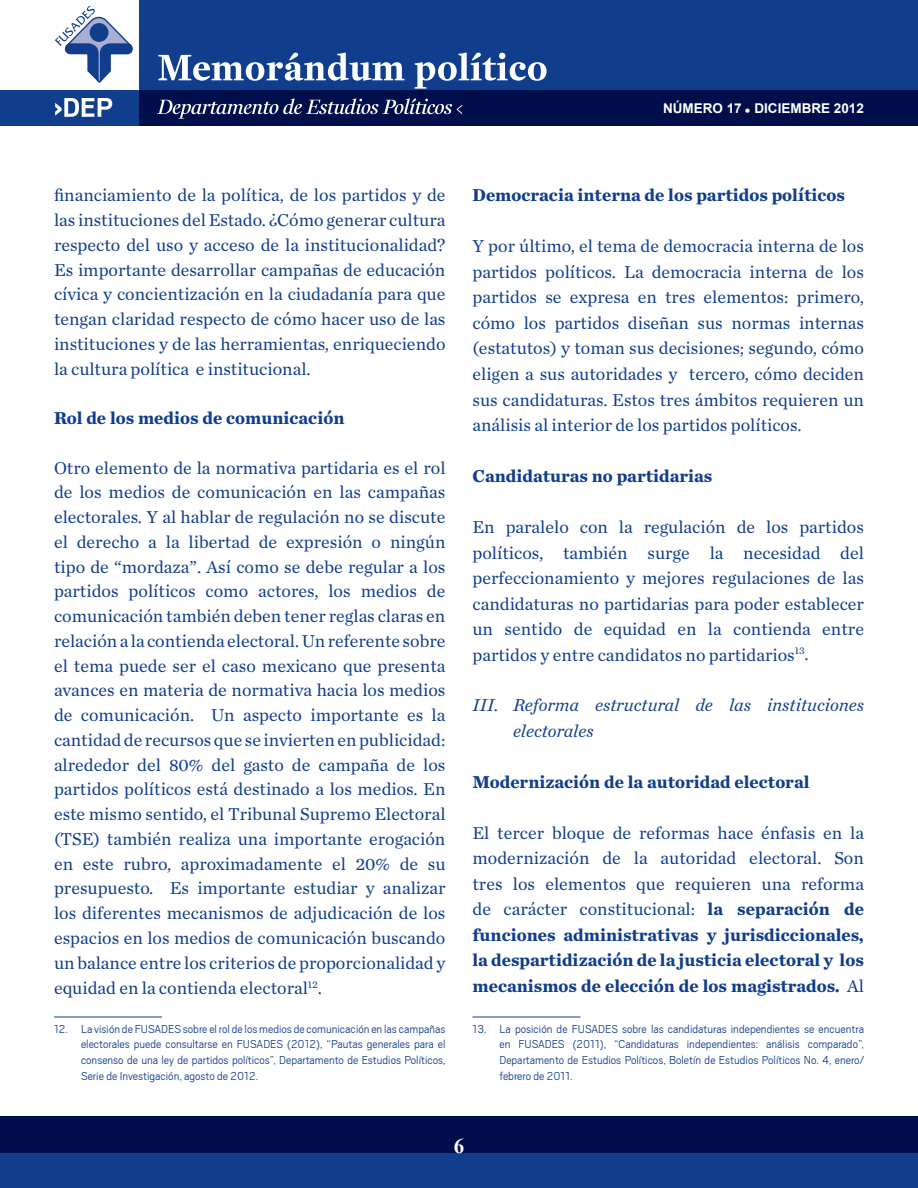
<style>
.page{position:relative;width:918px;height:1188px;background:#fff}
.page>*{position:absolute;margin:0;border:0;box-sizing:border-box;transform-origin:0 0}
.t1{font:700 21px "Times New Roman";color:#fff}
.t2{font:18px/24.8px "Chronicle Text G1";color:#103d8c;text-align:justify}
.t3{font:700 18px "Chronicle Text G1";color:#103d8c}
.t4{font:italic 18px/25.5px "Chronicle Text G1";color:#103d8c}
.t5{font:700 13.5px "Arial";color:#fff}
.t6{font:300 12.75px/15.8px "Scout";color:#103d8c;text-align:justify}
.s1{font-weight:700}
</style>
<div class="page">
<div style="left:140px;top:0;width:778px;height:126px;background:#103d8c"></div>
<svg style="left:0;top:90px;width:917px;height:36px;background:#031555"></svg>
<svg style="left:55px;top:98px;width:57px;height:19px"></svg>
<svg style="left:158px;top:53px;width:389px;height:36px"></svg>
<svg style="left:157px;top:99px;width:305px;height:20px;background:#364071"></svg>
<div style="left:0;top:1116px;width:918px;height:72px;background:#103d8c"></div>
<div style="left:0;top:1116px;width:918px;height:37px;background:#010e4c"></div>
<svg style="left:54px;top:6px;width:79px;height:77px"></svg>
<hr style="left:54px;top:1017px;width:108px;height:1px;background:#103d8c">
<hr style="left:472px;top:1017px;width:108px;height:1px;background:#103d8c">
<svg style="left:746px;top:109px;width:4px;height:4px"></svg>
<p class="t5" style="left:663px;top:101px;width:202px">NÚMERO 17 DICIEMBRE 2012</p>
<p class="t2" style="left:54px;top:182px;width:393px">financiamiento de la política, de los partidos y de las instituciones del Estado. ¿Cómo generar cultura respecto del uso y acceso de la institucionalidad?<br>Es importante desarrollar campañas de educación cívica y concientización en la ciudadanía para que tengan claridad respecto de cómo hacer uso de las instituciones y de las herramientas, enriqueciendo la cultura política e institucional.</p>
<p class="t3" style="left:54px;top:404px;width:292px">Rol de los medios de comunicación</p>
<p class="t2" style="left:54px;top:454px;width:393px">Otro elemento de la normativa partidaria es el rol de los medios de comunicación en las campañas electorales. Y al hablar de regulación no se discute el derecho a la libertad de expresión o ningún tipo de “mordaza”. Así como se debe regular a los partidos políticos como actores, los medios de comunicación también deben tener reglas claras en relación a la contienda electoral. Un referente sobre el tema puede ser el caso mexicano que presenta avances en materia de normativa hacia los medios de comunicación. Un aspecto importante es la cantidad de recursos que se invierten en publicidad: alrededor del 80% del gasto de campaña de los partidos políticos está destinado a los medios. En este mismo sentido, el Tribunal Supremo Electoral (TSE) también realiza una importante erogación en este rubro, aproximadamente el 20% de su presupuesto. Es importante estudiar y analizar los diferentes mecanismos de adjudicación de los espacios en los medios de comunicación buscando un balance entre los criterios de proporcionalidad y equidad en la contienda electoral<sup>12</sup>.</p>
<p class="t6" style="left:81px;top:1020px;width:366px;text-indent:-27px">12. La visión de FUSADES sobre el rol de los medios de comunicación en las campañas electorales puede consultarse en FUSADES (2012), “Pautas generales para el consenso de una ley de partidos políticos”, Departamento de Estudios Políticos, Serie de Investigación, agosto de 2012.</p>
<p class="t3" style="left:472px;top:181px;width:374px">Democracia interna de los partidos políticos</p>
<p class="t2" style="left:472px;top:233px;width:393px;line-height:25.5px">Y por último, el tema de democracia interna de los partidos políticos. La democracia interna de los partidos se expresa en tres elementos: primero, cómo los partidos diseñan sus normas internas (estatutos) y toman sus decisiones; segundo, cómo eligen a sus autoridades y tercero, cómo deciden sus candidaturas. Estos tres ámbitos requieren un análisis al interior de los partidos políticos.</p>
<p class="t3" style="left:472px;top:461px;width:241px">Candidaturas no partidarias</p>
<p class="t2" style="left:472px;top:513px;width:393px;line-height:25.5px">En paralelo con la regulación de los partidos políticos, también surge la necesidad del perfeccionamiento y mejores regulaciones de las candidaturas no partidarias para poder establecer un sentido de equidad en la contienda entre partidos y entre candidatos no partidarios<sup>13</sup>.</p>
<p class="t4" style="left:513px;top:692px;width:352px;text-indent:-40px">III. Reforma estructural de las instituciones electorales</p>
<p class="t3" style="left:473px;top:767px;width:338px">Modernización de la autoridad electoral</p>
<p class="t2" style="left:473px;top:819px;width:393px;line-height:25.5px">El tercer bloque de reformas hace énfasis en la modernización de la autoridad electoral. Son tres los elementos que requieren una reforma de carácter constitucional: <span class="s1">la separación de funciones administrativas y jurisdiccionales, la despartidización de la justicia electoral y los mecanismos de elección de los magistrados.</span> Al</p>
<p class="t6" style="left:500px;top:1020px;width:366px;text-indent:-27px">13. La posición de FUSADES sobre las candidaturas independientes se encuentra en FUSADES (2011), “Candidaturas independientes: análisis comparado”, Departamento de Estudios Políticos, Boletín de Estudios Políticos No. 4, enero/ febrero de 2011.</p>
<p class="t1" style="left:454px;top:1131px;width:12px">6</p>
</div>
